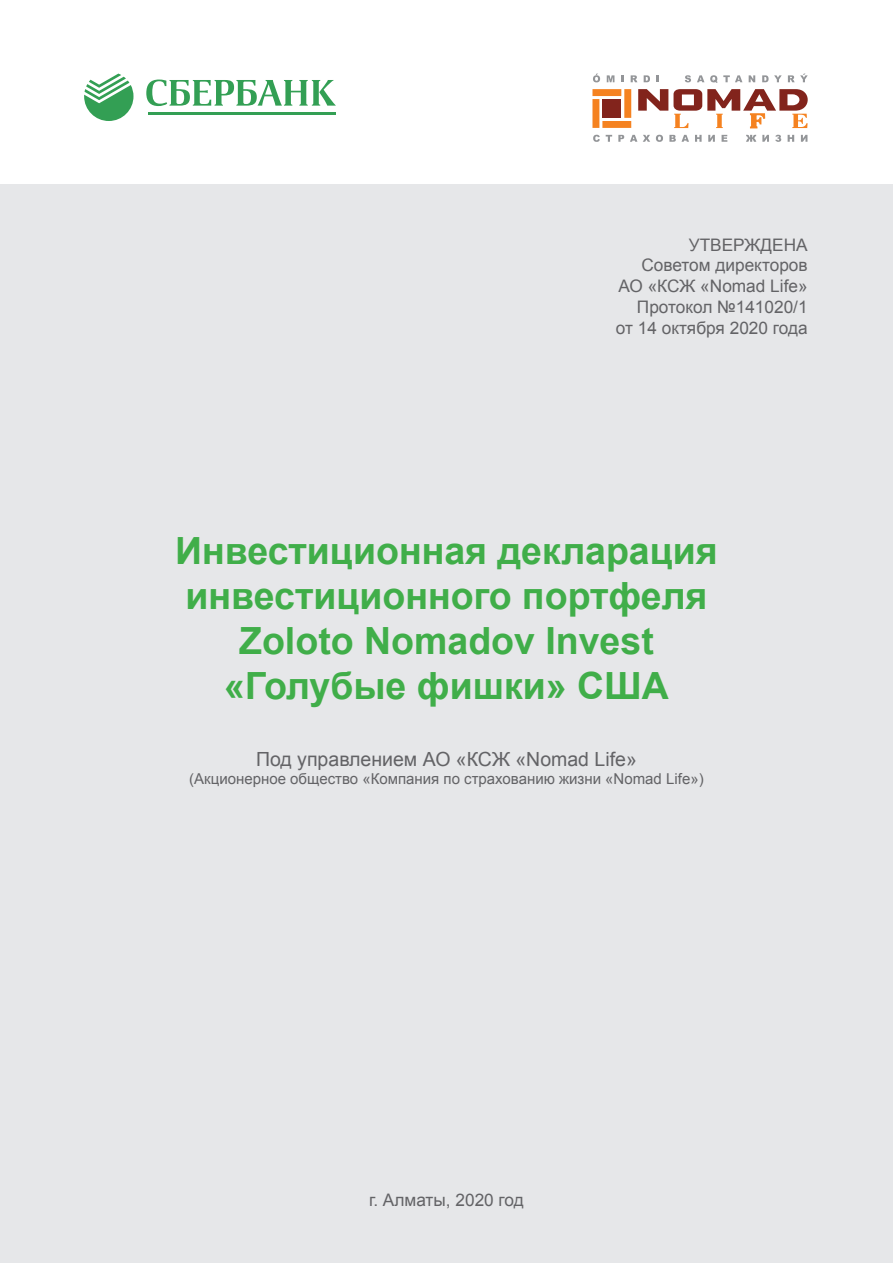
<style>
.page{position:relative;width:893px;height:1263px;background:#e6e7e9}
.page>*{position:absolute;margin:0;border:0;box-sizing:border-box;transform-origin:0 0}
.t1{font:700 37.5px/45px "Arial";color:#40ae49;text-align:center}
.t2{font:19.5px "Arial";color:#636366}
.t3{font:17.25px/20.7px "Arial";color:#636366;text-align:right}
.t4{font:15px "Arial";color:#636366}
</style>
<div class="page">
<div style="left:0;top:0;width:893px;height:184px;background:#fff"></div>
<div style="left:592px;top:99px;width:7px;height:29px;background:#f58220"></div>
<div style="left:624px;top:89px;width:7px;height:29px;background:#f58220"></div>
<div style="left:592px;top:89px;width:29px;height:7px;background:#f58220"></div>
<div style="left:602px;top:121px;width:29px;height:7px;background:#f58220"></div>
<div style="left:602px;top:99px;width:19px;height:19px;background:#82241c"></div>
<svg style="left:638px;top:89px;width:170px;height:39px"></svg>
<svg style="left:593px;top:74px;width:7px;height:8px"></svg>
<svg style="left:607px;top:75px;width:7px;height:7px"></svg>
<svg style="left:621px;top:75px;width:3px;height:7px"></svg>
<svg style="left:631px;top:75px;width:6px;height:7px"></svg>
<svg style="left:644px;top:75px;width:6px;height:7px"></svg>
<svg style="left:657px;top:75px;width:2px;height:7px"></svg>
<svg style="left:685px;top:75px;width:6px;height:7px"></svg>
<svg style="left:697px;top:75px;width:7px;height:7px"></svg>
<svg style="left:710px;top:75px;width:32px;height:8px"></svg>
<svg style="left:749px;top:75px;width:6px;height:7px"></svg>
<svg style="left:762px;top:75px;width:6px;height:7px"></svg>
<svg style="left:774px;top:75px;width:8px;height:7px"></svg>
<svg style="left:788px;top:74px;width:20px;height:8px"></svg>
<svg style="left:593px;top:135px;width:7px;height:7px"></svg>
<svg style="left:606px;top:135px;width:6px;height:7px"></svg>
<svg style="left:618px;top:135px;width:6px;height:7px"></svg>
<svg style="left:630px;top:135px;width:7px;height:7px"></svg>
<svg style="left:643px;top:135px;width:7px;height:7px"></svg>
<svg style="left:656px;top:135px;width:7px;height:7px"></svg>
<svg style="left:669px;top:135px;width:20px;height:7px"></svg>
<svg style="left:695px;top:135px;width:7px;height:7px"></svg>
<svg style="left:708px;top:135px;width:7px;height:7px"></svg>
<svg style="left:722px;top:135px;width:5px;height:7px"></svg>
<svg style="left:746px;top:135px;width:10px;height:7px"></svg>
<svg style="left:762px;top:135px;width:7px;height:7px"></svg>
<svg style="left:775px;top:135px;width:6px;height:7px"></svg>
<svg style="left:788px;top:135px;width:6px;height:7px"></svg>
<svg style="left:801px;top:135px;width:6px;height:7px"></svg>
<svg style="left:146px;top:80px;width:190px;height:26px"></svg>
<hr style="left:148px;top:112px;width:188px;height:3px;background:#339f54">
<svg style="left:84px;top:74px;width:49px;height:47px"></svg>
<p class="t3" style="left:616px;top:234px;width:193px">УТВЕРЖДЕНА<br>Советом директоров<br>АО «КСЖ «Nоmad Life»<br>Протокол №141020/1 от 14 октября 2020 года</p>
<h1 class="t1" style="left:175px;top:529px;width:544px">Инвестиционная декларация инвестиционного портфеля<br>Zoloto Nomadov Invest «Голубые фишки» США</h1>
<p class="t2" style="left:256px;top:746px;width:382px">Под управлением АО «КСЖ «Nоmad Life»</p>
<p class="t4" style="left:189px;top:768px;width:516px">(Акционерное общество «Компания по страхованию жизни «Nоmad Life»)</p>
<p class="t3" style="left:369px;top:1189px;width:156px">г. Алматы, 2020 год</p>
</div>
